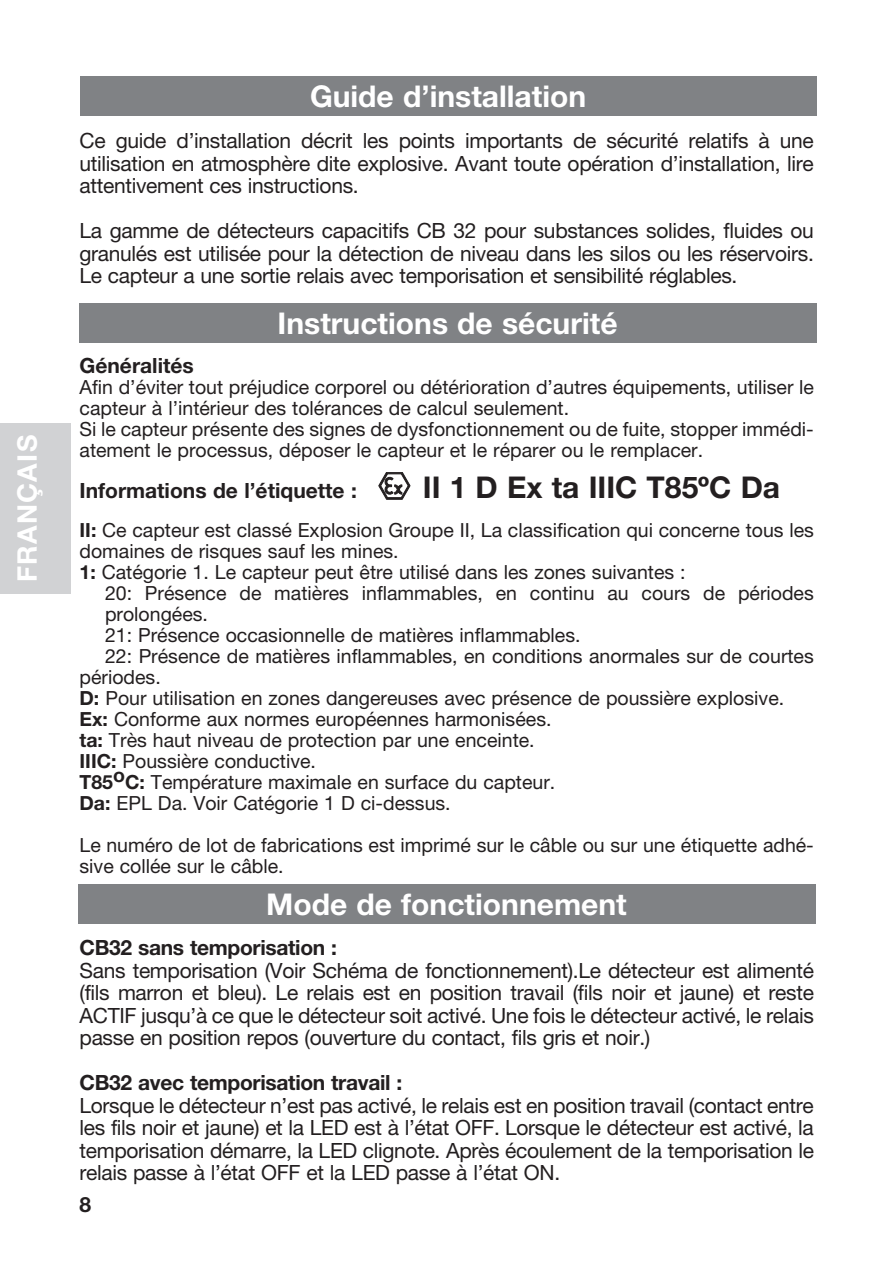
<style>
.page{position:relative;width:893px;height:1263px;background:#fff}
.page>*{position:absolute;margin:0;border:0;box-sizing:border-box;transform-origin:0 0}
.t1{font:700 30px "Helvetica Neue LT Std";color:#fff}
.t2{font:700 30px "Helvetica Neue LT Std";color:#231f20}
.t3{font:700 27px "Helvetica Neue LT Std";letter-spacing:.05em;color:#fff}
.t4{font:21px/22.5px "Helvetica Neue LT Std";letter-spacing:-.015em;color:#231f20;text-align:justify}
.t5{font:700 21px "Helvetica Neue LT Std";letter-spacing:-.015em;color:#231f20}
.t6{font:19.5px/21px "Helvetica Neue LT Std";color:#231f20}
.s1{font-weight:700}
</style>
<div class="page">
<div style="left:0;top:423px;width:70px;height:171px;background:#d1d2d4"></div>
<div style="left:80px;top:77px;width:736px;height:39px;background:#808285"></div>
<div style="left:79px;top:303px;width:737px;height:39px;background:#808285"></div>
<div style="left:78px;top:885px;width:737px;height:39px;background:#808285"></div>
<svg style="left:379px;top:472px;width:31px;height:27px"></svg>
<p class="t3" style="left:10px;top:582px;width:149px;rotate:-90deg">FRANÇAIS</p>
<p class="t1" style="left:310px;top:78px;width:278px">Guide d’installation</p>
<p class="t4" style="left:80px;top:129px;width:736px">Ce guide d’installation décrit les points importants de sécurité relatifs à une utilisation en atmosphère dite explosive. Avant toute opération d’installation, lire attentivement ces instructions.</p>
<p class="t4" style="left:80px;top:219px;width:736px">La gamme de détecteurs capacitifs CB 32 pour substances solides, fluides ou granulés est utilisée pour la détection de niveau dans les silos ou les réservoirs.<br>Le capteur a une sortie relais avec temporisation et sensibilité réglables.</p>
<p class="t1" style="left:278px;top:304px;width:341px">Instructions de sécurité</p>
<p class="t5" style="left:80px;top:353px;width:116px">Généralités</p>
<p class="t6" style="left:80px;top:377px;width:736px">Afin d’éviter tout préjudice corporel ou détérioration d’autres équipements, utiliser le capteur à l’intérieur des tolérances de calcul seulement.</p>
<p class="t6" style="left:80px;top:419px;width:736px">Si le capteur présente des signes de dysfonctionnement ou de fuite, stopper immédi&shy;atement le processus, déposer le capteur et le réparer ou le remplacer.</p>
<p class="t5" style="left:80px;top:477px;width:279px">Informations de l’étiquette :</p>
<p class="t2" style="left:423px;top:469px;width:359px">II 1 D Ex ta IIIC T85ºC Da</p>
<p class="t6" style="left:80px;top:519px;width:736px"><span class="s1">II:</span> Ce capteur est classé Explosion Groupe II, La classification qui concerne tous les domaines de risques sauf les mines.</p>
<p class="t6" style="left:80px;top:561px;width:608px"><span class="s1">1:</span> Catégorie 1. Le capteur peut être utilisé dans les zones suivantes :</p>
<p class="t6" style="left:105px;top:582px;width:710px">20: Présence de matières inflammables, en continu au cours de périodes prolongées.</p>
<p class="t6" style="left:105px;top:624px;width:477px">21: Présence occasionnelle de matières inflammables.</p>
<p class="t6" style="left:80px;top:645px;width:736px;text-indent:26px">22: Présence de matières inflammables, en conditions anormales sur de courtes périodes.</p>
<p class="t6" style="left:80px;top:687px;width:706px"><span class="s1">D:</span> Pour utilisation en zones dangereuses avec présence de poussière explosive.</p>
<p class="t6" style="left:80px;top:708px;width:473px"><span class="s1">Ex:</span> Conforme aux normes européennes harmonisées.</p>
<p class="t6" style="left:80px;top:729px;width:457px"><span class="s1">ta:</span> Très haut niveau de protection par une enceinte.</p>
<p class="t6" style="left:80px;top:750px;width:238px"><span class="s1">IIIC:</span> Poussière conductive.</p>
<p class="t6" style="left:80px;top:771px;width:477px"><span class="s1">T85</span><sup>o</sup><span class="s1">C:</span> Température maximale en surface du capteur.</p>
<p class="t6" style="left:80px;top:792px;width:373px"><span class="s1">Da:</span> EPL Da. Voir Catégorie 1 D ci-dessus.</p>
<p class="t6" style="left:80px;top:834px;width:736px">Le numéro de lot de fabrications est imprimé sur le câble ou sur une étiquette adhé&shy;sive collée sur le câble.</p>
<p class="t1" style="left:266px;top:886px;width:362px">Mode de fonctionnement</p>
<p class="t5" style="left:80px;top:935px;width:259px">CB32 sans temporisation :</p>
<p class="t4" style="left:80px;top:959px;width:736px">Sans temporisation (Voir Schéma de fonctionnement).Le détecteur est alimenté (fils marron et bleu). Le relais est en position travail (fils noir et jaune) et reste ACTIF jusqu’à ce que le détecteur soit activé. Une fois le détecteur activé, le relais passe en position repos (ouverture du contact, fils gris et noir.)</p>
<p class="t5" style="left:80px;top:1070px;width:324px">CB32 avec temporisation travail :</p>
<p class="t4" style="left:80px;top:1094px;width:736px">Lorsque le détecteur n’est pas activé, le relais est en position travail (contact entre les fils noir et jaune) et la LED est à l’état OFF. Lorsque le détecteur est activé, la temporisation démarre, la LED clignote. Après écoulement de la temporisation le relais passe à l’état OFF et la LED passe à l’état ON.</p>
<p class="t5" style="left:80px;top:1191px;width:13px">8</p>
</div>
